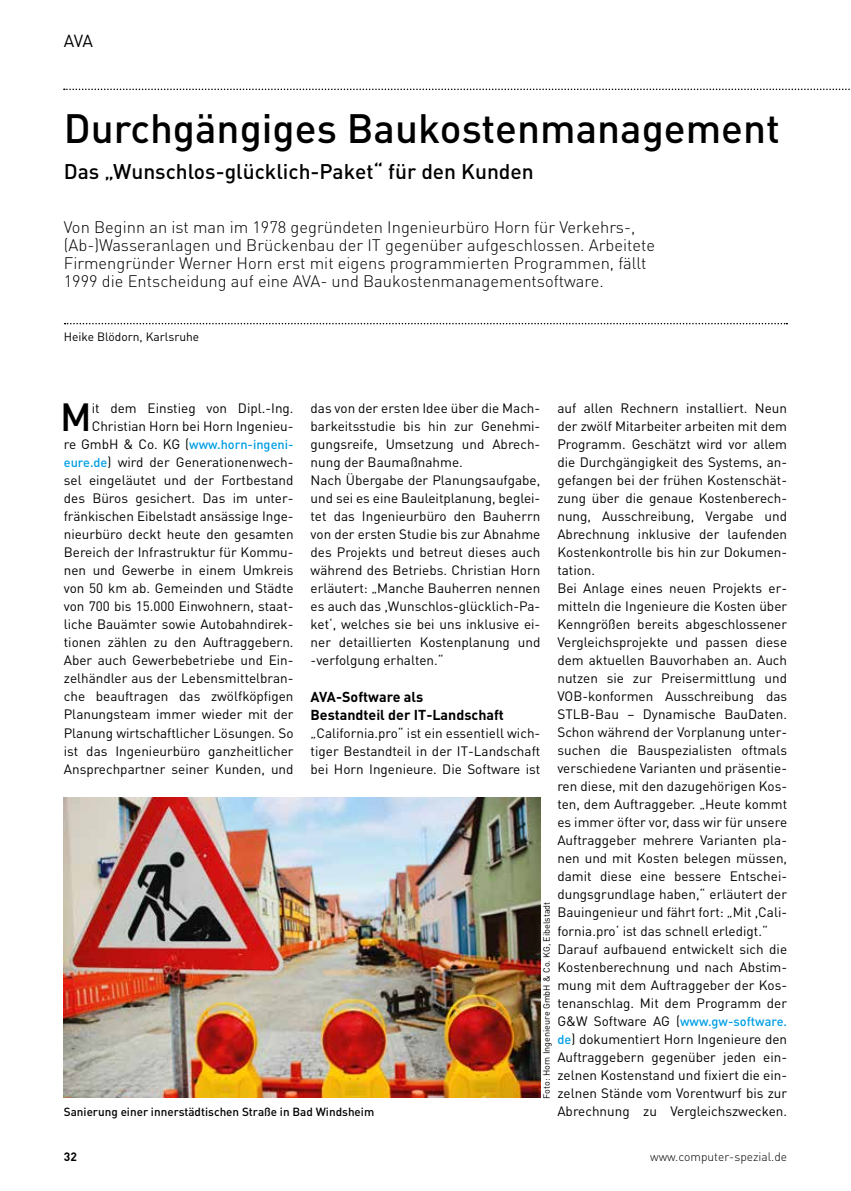
<style>
.page{position:relative;width:851px;height:1191px;background:#fff}
.page>*{position:absolute;margin:0;border:0;box-sizing:border-box;transform-origin:0 0}
.t1{font:500 40.5px "DIN Pro";color:#000}
.t2{font:500 38.85px "DIN Pro";color:#000}
.t3{font:500 21px "DIN Pro";color:#000}
.t4{font:17.25px "DIN Pro";color:#000}
.t5{font:300 16.5px/18px "DIN Pro";color:#000}
.t6{font:700 14.25px/18px "DIN Pro";color:#000}
.t7{font:13.5px/18px "DIN Pro";color:#000}
.t8{font:500 12.75px "DIN Pro";color:#009fe3}
.t9{font:300 12px "DIN Pro";color:#000}
.t10{font:12px "DIN Pro";color:#000}
.t11{font:700 12px "DIN Pro";color:#000}
.t12{font:500 11.7px "DIN Pro";color:#000}
.t13{font:9px "DIN Pro";color:#000}
.s1{font-weight:400;font-size:13.5px;color:#000}
.s2{font-weight:500;font-size:12.75px;color:#009fe3}
</style>
<div class="page">
<svg style="left:64px;top:89px;width:786px;height:1px"></svg>
<svg style="left:65px;top:323px;width:722px;height:1px"></svg>
<img style="left:64px;top:797px;width:476px;height:300px">
<p class="t4" style="left:64px;top:29px;width:31px">AVA</p>
<h1 class="t1" style="left:64px;top:101px;width:717px">Durchgängiges Baukostenmanagement</h1>
<h3 class="t3" style="left:64px;top:157px;width:471px">Das „Wunschlos-glücklich-Paket“ für den Kunden</h3>
<p class="t5" style="left:64px;top:218px;width:592px">Von Beginn an ist man im 1978 gegründeten Ingenieurbüro Horn für Verkehrs-, (Ab-)Wasseranlagen und Brückenbau der IT gegenüber aufgeschlossen. Arbeitete Firmengründer Werner Horn erst mit eigens programmierten Programmen, fällt 1999 die Entscheidung auf eine AVA- und Baukostenmanagementsoftware.</p>
<p class="t10" style="left:64px;top:329px;width:137px">Heike Blödorn, Karlsruhe</p>
<p class="t7" style="left:310px;top:399px;width:231px">das von der ersten Idee über die Mach&shy;barkeitsstudie bis hin zur Genehmi&shy;gungsreife, Umsetzung und Abrech&shy;nung der Baumaßnahme.<br>Nach Übergabe der Planungsaufgabe, und sei es eine Bauleitplanung, beglei&shy;tet das Ingenieurbüro den Bauherrn von der ersten Studie bis zur Abnahme des Projekts und betreut dieses auch während des Betriebs. Christian Horn erläutert: „Manche Bauherren nennen es auch das ,Wunschlos-glücklich-Pa&shy;ket‘, welches sie bei uns inklusive ei&shy;ner detaillierten Kostenplanung und -verfolgung erhalten.“</p>
<p class="t6" style="left:310px;top:687px;width:195px">AVA-Software als<br>Bestandteil der IT-Landschaft</p>
<p class="t7" style="left:310px;top:723px;width:231px;text-align:justify">„California.pro“ ist ein essentiell wich&shy;tiger Bestandteil in der IT-Landschaft bei Horn Ingenieure. Die Software ist</p>
<p class="t7" style="left:557px;top:399px;width:231px">auf allen Rechnern installiert. Neun der zwölf Mitarbeiter arbeiten mit dem Programm. Geschätzt wird vor allem die Durchgängigkeit des Systems, an&shy;gefangen bei der frühen Kostenschät&shy;zung über die genaue Kostenberech&shy;nung, Ausschreibung, Vergabe und Abrechnung inklusive der laufenden Kostenkontrolle bis hin zur Dokumen&shy;tation.<br>Bei Anlage eines neuen Projekts er&shy;mitteln die Ingenieure die Kosten über Kenngrößen bereits abgeschlossener Vergleichsprojekte und passen diese dem aktuellen Bauvorhaben an. Auch nutzen sie zur Preisermittlung und VOB-konformen Ausschreibung das STLB-Bau – Dynamische BauDaten.<br>Schon während der Vorplanung unter&shy;suchen die Bauspezialisten oftmals verschiedene Varianten und präsentie&shy;ren diese, mit den dazugehörigen Kos&shy;ten, dem Auftraggeber. „Heute kommt es immer öfter vor, dass wir für unsere Auftraggeber mehrere Varianten pla&shy;nen und mit Kosten belegen müssen, damit diese eine bessere Entschei&shy;dungsgrundlage haben,“ erläutert der Bauingenieur und fährt fort: „Mit ,Cali&shy;fornia.pro‘ ist das schnell erledigt.“ Darauf aufbauend entwickelt sich die Kostenberechnung und nach Abstim&shy;mung mit dem Auftraggeber der Kos&shy;tenanschlag. Mit dem Programm der</p>
<p class="t8" style="left:557px;top:1012px;width:231px"><span class="s1">G&amp;W Software AG (</span>www.gw-software.</p>
<p class="t7" style="left:557px;top:1029px;width:231px;text-align:justify"><span class="s2">de</span>) dokumentiert Horn Ingenieure den Auftraggebern gegenüber jeden ein&shy;zelnen Kostenstand und fixiert die ein&shy;zelnen Stände vom Vorentwurf bis zur Abrechnung zu Vergleichszwecken.</p>
<h2 class="t2" style="left:60px;top:391px;width:33px">M</h2>
<p class="t7" style="left:92px;top:399px;width:203px">it dem Einstieg von Dipl.-Ing.<br>Christian Horn bei Horn Ingenieu-</p>
<p class="t8" style="left:64px;top:436px;width:231px"><span class="s1">re GmbH &amp; Co. KG (</span>www.horn-ingeni-</p>
<p class="t7" style="left:64px;top:453px;width:231px"><span class="s2">eure.de</span>) wird der Generationenwech&shy;sel eingeläutet und der Fortbestand des Büros gesichert. Das im unter&shy;fränkischen Eibelstadt ansässige Inge&shy;nieurbüro deckt heute den gesamten Bereich der Infrastruktur für Kommu&shy;nen und Gewerbe in einem Umkreis von 50 km ab. Gemeinden und Städte von 700 bis 15.000 Einwohnern, staat&shy;liche Bauämter sowie Autobahndirek&shy;tionen zählen zu den Auftraggebern.<br>Aber auch Gewerbebetriebe und Ein&shy;zelhändler aus der Lebensmittelbran&shy;che beauftragen das zwölfköpfigen Planungsteam immer wieder mit der Planung wirtschaftlicher Lösungen. So ist das Ingenieurbüro ganzheitlicher Ansprechpartner seiner Kunden, und</p>
<p class="t13" style="left:540px;top:1098px;width:198px;rotate:-90deg">Foto: Horn Ingenieure GmbH &amp; Co. KG, Eibelstadt</p>
<p class="t12" style="left:64px;top:1103px;width:312px">Sanierung einer innerstädtischen Straße in Bad Windsheim</p>
<p class="t11" style="left:64px;top:1148px;width:15px">32</p>
<p class="t9" style="left:650px;top:1148px;width:138px">www.computer-spezial.de</p>
</div>
